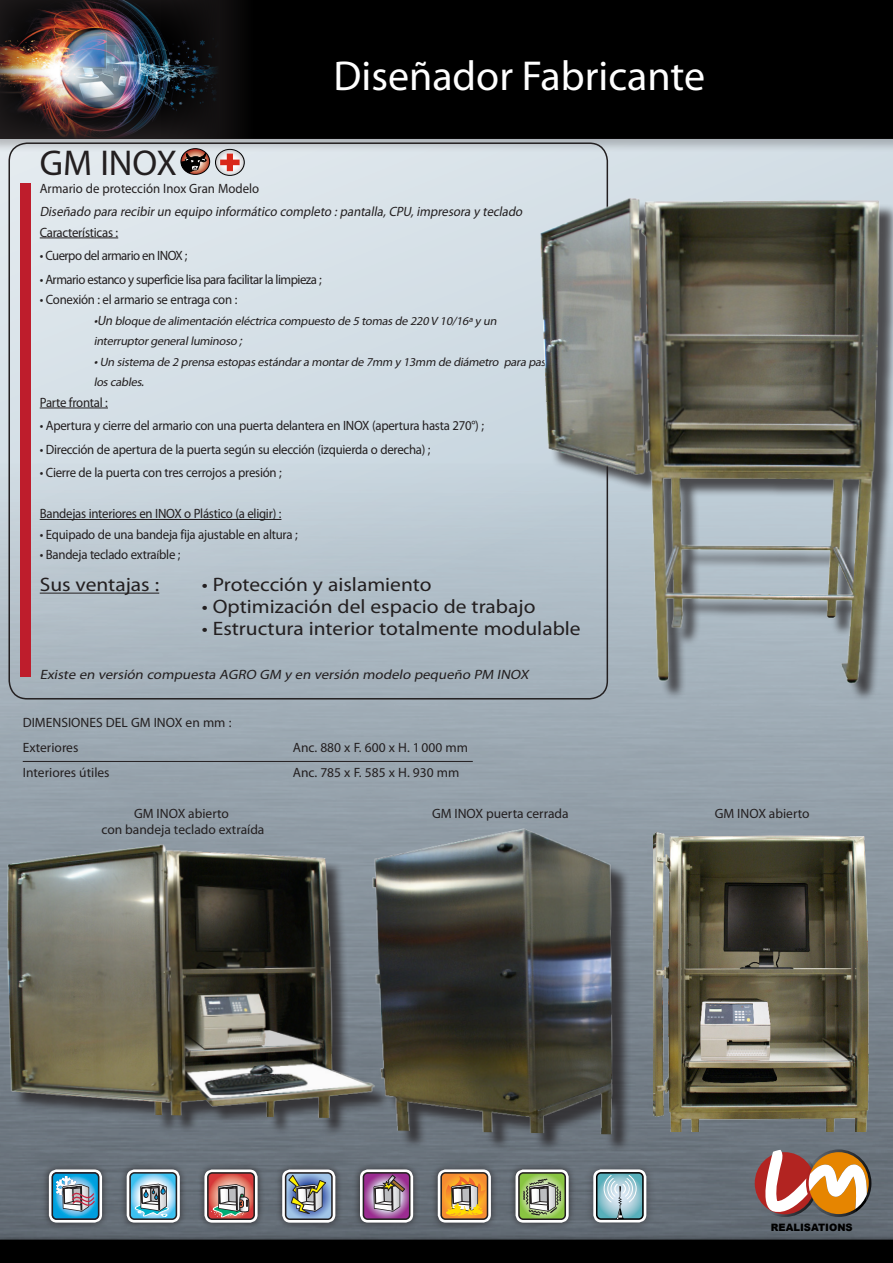
<style>
.page{position:relative;width:893px;height:1263px;background:#fff}
.page>*{position:absolute;margin:0;border:0;box-sizing:border-box;transform-origin:0 0}
.t1{font:42px "Myriad Pro";color:#fff}
.t2{font:36px "Myriad Pro";color:#231f20}
.t3{font:19.5px "Myriad Pro";color:#231f20;scale:1.1 1}
.t4{font:13.5px "Myriad Pro";letter-spacing:-.02em;color:#231f20;scale:.95 1}
.t5{font:13.5px/24.8px "Myriad Pro";color:#231f20}
.t6{font:13.5px "Myriad Pro";letter-spacing:-.04em;color:#231f20;scale:.95 1}
.t7{font:italic 13.5px "Myriad Pro";color:#231f20;scale:.95 1}
.t8{font:italic 13.5px "Myriad Pro";color:#231f20;scale:1.1 1}
.t9{font:13.5px "Myriad Pro";color:#231f20;scale:.95 1}
.t10{font:italic 12px/20.5px "Myriad Pro";color:#231f20}
.t11{font:900 10.2px "Arial";color:#000}
.s1{font-size:13.5px}
.s2{font-size:12px}
</style>
<div class="page">
<div style="left:0;top:0;width:893px;height:1240px;background:#d6e1e7"></div>
<img style="left:0;top:463px;width:893px;height:770px">
<div style="left:0;top:0;width:893px;height:153px;background:#231f20;opacity:.25"></div>
<div style="left:0;top:1233px;width:893px;height:30px;background:#231f20;opacity:.25"></div>
<img style="left:0;top:0;width:148px;height:139px">
<svg style="left:148px;top:0;width:745px;height:139px"></svg>
<div style="left:0;top:1239px;width:893px;height:24px;background:#000"></div>
<svg style="left:752px;top:1149px;width:119px;height:68px"></svg>
<div style="left:42px;top:1162px;width:67px;height:67px;background:#231f20;opacity:.75"></div>
<div style="left:49px;top:1169px;width:53px;height:53px;background:#fff;border-radius:8px"></div>
<svg style="left:51px;top:1171px;width:49px;height:50px"></svg>
<div style="left:119px;top:1162px;width:68px;height:67px;background:#231f20;opacity:.75"></div>
<div style="left:127px;top:1169px;width:53px;height:53px;background:#fff;border-radius:8px"></div>
<svg style="left:127px;top:1171px;width:51px;height:50px"></svg>
<div style="left:275px;top:1162px;width:67px;height:67px;background:#231f20;opacity:.75"></div>
<div style="left:282px;top:1169px;width:53px;height:54px;background:#fff;border-radius:8px"></div>
<svg style="left:284px;top:1171px;width:49px;height:50px"></svg>
<div style="left:353px;top:1162px;width:67px;height:67px;background:#231f20;opacity:.75"></div>
<div style="left:360px;top:1169px;width:53px;height:53px;background:#fff;border-radius:8px"></div>
<svg style="left:362px;top:1171px;width:49px;height:50px"></svg>
<div style="left:430px;top:1162px;width:68px;height:67px;background:#231f20;opacity:.75"></div>
<div style="left:438px;top:1169px;width:53px;height:53px;background:#fff;border-radius:8px"></div>
<svg style="left:440px;top:1171px;width:49px;height:50px"></svg>
<div style="left:508px;top:1162px;width:68px;height:67px;background:#231f20;opacity:.75"></div>
<div style="left:515px;top:1169px;width:54px;height:54px;background:#fff;border-radius:8px"></div>
<svg style="left:517px;top:1171px;width:50px;height:50px"></svg>
<div style="left:584px;top:1160px;width:72px;height:72px;background:#231f20;opacity:.5"></div>
<div style="left:593px;top:1169px;width:53px;height:53px;background:#fff;border-radius:8px"></div>
<svg style="left:595px;top:1171px;width:49px;height:49px"></svg>
<hr style="left:40px;top:238px;width:78px;height:1px;background:#231f20">
<hr style="left:40px;top:408px;width:68px;height:1px;background:#231f20">
<hr style="left:40px;top:519px;width:241px;height:1px;background:#231f20">
<hr style="left:40px;top:593px;width:119px;height:1px;background:#231f20">
<div style="left:20px;top:183px;width:11px;height:494px;background:#be1d2c"></div>
<hr style="left:23px;top:761px;width:450px;height:1px;background:#231f20">
<div style="left:197px;top:1162px;width:68px;height:67px;background:#231f20;opacity:.75"></div>
<div style="left:204px;top:1169px;width:54px;height:54px;background:#fff;border-radius:8px"></div>
<svg style="left:204px;top:1171px;width:52px;height:50px"></svg>
<div style="left:180px;top:148px;width:30px;height:27px;border:1px solid #000;border-radius:50%"></div>
<img style="left:527px;top:117px;width:366px;height:606px">
<div style="left:376px;top:832px;width:255px;height:321px;background:#231f20;opacity:.75"></div>
<img style="left:322px;top:790px;width:354px;height:345px">
<div style="left:10px;top:848px;width:381px;height:288px;background:#231f20;opacity:.75"></div>
<img style="left:0;top:830px;width:387px;height:289px">
<img style="left:653px;top:823px;width:231px;height:308px">
<div style="left:215px;top:149px;width:30px;height:27px;border:1px solid #000;border-radius:50%"></div>
<svg style="left:181px;top:149px;width:63px;height:26px"></svg>
<h1 class="t1" style="left:349px;top:49px;width:378px">Concepteur Fabricant</h1>
<h1 class="t1" style="left:334px;top:50px;width:373px">Diseñador Fabricante</h1>
<h2 class="t2" style="left:40px;top:141px;width:139px">GM INOX</h2>
<p class="t9" style="left:40px;top:180px;width:232px">Armario de protección Inox Gran Modelo</p>
<p class="t7" style="left:40px;top:203px;width:512px">Diseñado para recibirun equipo informático completo :pantalla,CPU,impresora y teclado</p>
<p class="t4" style="left:40px;top:224px;width:84px">Características :</p>
<p class="t6" style="left:40px;top:247px;width:157px">• Cuerpo del armario en INOX ;</p>
<p class="t6" style="left:40px;top:271px;width:298px">• Armario estanco y superficie lisa para facilitar la limpieza ;</p>
<p class="t4" style="left:40px;top:291px;width:209px">• Conexión : el armario se entraga con :</p>
<p class="t10" style="left:94px;top:310px;width:407px"><span class="s1">•Un</span> bloque de alimentación eléctrica compuesto de 5 tomasde 220 V 10/16ªy un interruptorgeneralluminoso <span class="s1">;</span></p>
<p class="t10" style="left:94px;top:351px;width:465px"><span class="s1">•</span>Un sistema de 2 prensa estopasestándara montarde 7mm y 13mm de diámetro para pasar loscables<span class="s1">.</span></p>
<p class="t4" style="left:40px;top:394px;width:73px">Parte frontal :</p>
<p class="t4" style="left:40px;top:417px;width:469px">• Apertura y cierre del armario con una puerta delantera en INOX (apertura hasta 270°) ;</p>
<p class="t4" style="left:40px;top:441px;width:413px">• Dirección de apertura de la puerta según su elección (izquierda o derecha) ;</p>
<p class="t4" style="left:40px;top:464px;width:256px">• Cierre de la puerta con tres cerrojos a presión ;</p>
<p class="t4" style="left:40px;top:505px;width:256px">Bandejas interiores en INOX o Plástico (a eligir) :</p>
<p class="t4" style="left:40px;top:526px;width:273px">• Equipado de una bandeja fija ajustable en altura ;</p>
<p class="t4" style="left:40px;top:546px;width:150px">• Bandeja teclado extra<span class="s2">í</span>ble ;</p>
<h3 class="t3" style="left:40px;top:573px;width:110px">Sus ventajas :</h3>
<h3 class="t3" style="left:202px;top:573px;width:210px">• Protección y aislamiento</h3>
<h3 class="t3" style="left:202px;top:595px;width:305px">• Optimización del espacio de trabajo</h3>
<h3 class="t3" style="left:202px;top:617px;width:346px">• Estructura interior totalmente modulable</h3>
<p class="t8" style="left:40px;top:666px;width:448px">Existe en versión compuesta AGRO GM y en versión modelo pequeño PM INOX</p>
<p class="t5" style="left:23px;top:710px;width:210px">DIMENSIONES DEL GM INOX en mm :<br>Exteriores</p>
<p class="t5" style="left:293px;top:735px;width:177px">Anc. 880 x F. 600 x H. 1000 mm</p>
<p class="t5" style="left:23px;top:759px;width:88px">Interiores útiles</p>
<p class="t5" style="left:293px;top:759px;width:168px">Anc. 785 x F. 585 x H. 930 mm</p>
<p class="t5" style="left:134px;top:801px;width:96px">GM INOX abierto</p>
<p class="t5" style="left:432px;top:801px;width:138px">GM INOX puerta cerrada</p>
<p class="t5" style="left:715px;top:801px;width:96px">GM INOX abierto</p>
<p class="t5" style="left:101px;top:817px;width:164px">con bandeja teclado extraída</p>
<p class="t11" style="left:771px;top:1221px;width:83px">REALISATIONS</p>
</div>
